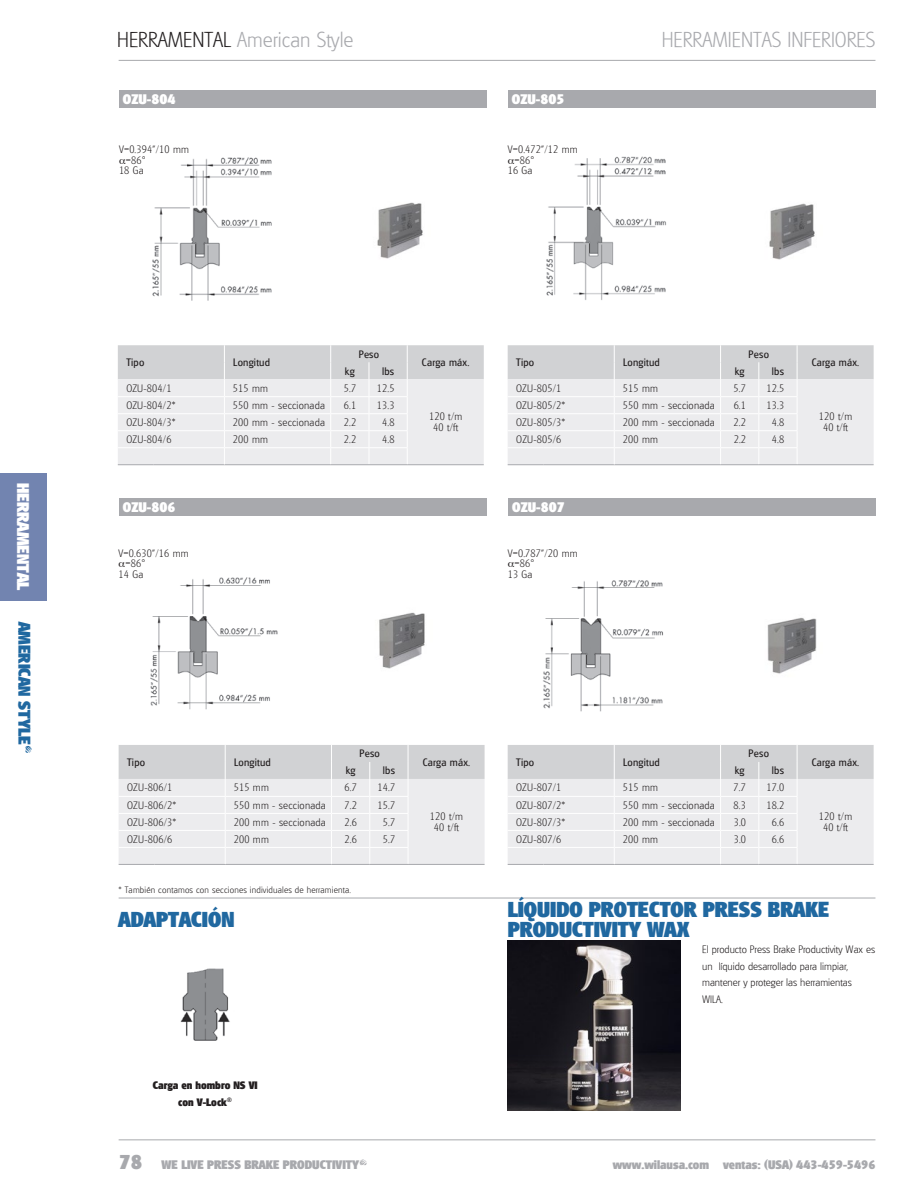
<style>
.page{position:relative;width:918px;height:1188px;background:#fff}
.page>*{position:absolute;margin:0;border:0;box-sizing:border-box;transform-origin:0 0}
.t1{font:800 21px/19.5px "Glasgow WILA";color:#2068a0}
.t2{font:200 21px "Glasgow WILA";color:#a8a9ad}
.t3{font:800 16.5px "Glasgow WILA";color:#2068a0}
.t4{font:800 16.5px "Glasgow WILA";color:#fff}
.t5{font:800 13.5px "Glasgow WILA";color:#fff}
.t6{font:800 12px "Glasgow WILA";color:#a8a9ad}
.t7{font:200 10.5px/10.5px "Glasgow WILA";letter-spacing:.02em;color:#231f20;text-align:center}
.t8{font:10.5px "Glasgow WILA";letter-spacing:.02em;color:#231f20}
.t9{font:200 10.5px/16.5px "Glasgow WILA";color:#231f20}
.t10{font:800 10.5px/17px "Glasgow WILA";color:#231f20;text-align:center}
.t11{font:200 10.5px/10.5px "Glasgow WILA";letter-spacing:.02em;color:#231f20;text-align:right}
.t12{font:200 9px "Glasgow WILA";letter-spacing:.02em;color:#231f20}
.s1{font-weight:400}
.s2{color:#231f20}
.s3{font-style:inherit}
.s4{font-size:19.5px}
.s5{font-weight:400;font-size:15.75px}
</style>
<div class="page">
<hr style="left:119px;top:60px;width:756px;height:1px;background:#a8a9ad">
<hr style="left:119px;top:1139px;width:756px;height:1px;background:#a8a9ad">
<img style="left:152px;top:157px;width:120px;height:144px">
<img style="left:546px;top:156px;width:120px;height:144px">
<img style="left:119px;top:515px;width:173px;height:195px">
<img style="left:508px;top:515px;width:173px;height:197px">
<img style="left:377px;top:202px;width:46px;height:57px">
<img style="left:379px;top:612px;width:46px;height:57px">
<img style="left:767px;top:617px;width:50px;height:57px">
<img style="left:769px;top:203px;width:46px;height:57px">
<hr style="left:119px;top:898px;width:756px;height:1px;background:#a8a9ad">
<div style="left:0;top:474px;width:47px;height:127px;background:#7284b0"></div>
<div style="left:119px;top:90px;width:367px;height:17px;background:#a8a9ad"></div>
<div style="left:119px;top:498px;width:367px;height:17px;background:#a8a9ad"></div>
<div style="left:508px;top:498px;width:368px;height:17px;background:#a8a9ad"></div>
<div style="left:508px;top:90px;width:367px;height:17px;background:#a8a9ad"></div>
<svg style="left:118px;top:345px;width:366px;height:120px;background:#e4e5e7"></svg>
<svg style="left:508px;top:345px;width:366px;height:120px;background:#e4e5e7"></svg>
<hr style="left:119px;top:864px;width:35px;height:1px;background:#a8a9ad">
<hr style="left:154px;top:864px;width:71px;height:1px;background:#a8a9ad">
<hr style="left:408px;top:864px;width:77px;height:1px;background:#a8a9ad">
<hr style="left:225px;top:864px;width:107px;height:1px;background:#a8a9ad">
<hr style="left:332px;top:864px;width:38px;height:1px;background:#a8a9ad">
<hr style="left:370px;top:864px;width:38px;height:1px;background:#a8a9ad">
<svg style="left:119px;top:745px;width:366px;height:119px;background:#e5e5e7"></svg>
<hr style="left:508px;top:864px;width:35px;height:1px;background:#a8a9ad">
<hr style="left:543px;top:864px;width:71px;height:1px;background:#a8a9ad">
<hr style="left:797px;top:864px;width:77px;height:1px;background:#a8a9ad">
<hr style="left:614px;top:864px;width:107px;height:1px;background:#a8a9ad">
<hr style="left:721px;top:864px;width:38px;height:1px;background:#a8a9ad">
<hr style="left:759px;top:864px;width:38px;height:1px;background:#a8a9ad">
<svg style="left:508px;top:745px;width:366px;height:119px;background:#e5e5e7"></svg>
<img style="left:180px;top:968px;width:50px;height:73px">
<img style="left:508px;top:941px;width:173px;height:170px">
<svg style="left:119px;top:562px;width:6px;height:5px"></svg>
<svg style="left:508px;top:562px;width:6px;height:5px"></svg>
<h2 class="t4" style="left:33px;top:483px;width:109px;rotate:90deg">HERRAMENTAL</h2>
<h2 class="t3" style="left:34px;top:622px;width:134px;rotate:90deg">AMERICAN STYLE<span class="s1">Ž</span></h2>
<h1 class="t2" style="left:117px;top:27px;width:238px"><span class="s2">HERRAMENTAL</span> American Style</h1>
<h1 class="t2" style="left:662px;top:27px;width:215px">HERRAMIENTAS INFERIORES</h1>
<p class="t5" style="left:123px;top:91px;width:54px">OZU-804</p>
<p class="t5" style="left:512px;top:91px;width:54px">OZU-805</p>
<p class="t7" style="left:119px;top:144px;width:72px">V=0.394”/10 mm</p>
<p class="t11" style="left:119px;top:155px;width:28px">=86°<br>18 G<span class="s3">a</span></p>
<p class="t7" style="left:508px;top:144px;width:72px">V=0.472”/12 mm</p>
<p class="t11" style="left:508px;top:155px;width:28px">=86°<br>16 G<span class="s3">a</span></p>
<p class="t8" style="left:126px;top:356px;width:20px">Tipo</p>
<p class="t8" style="left:233px;top:356px;width:38px">Longitud</p>
<p class="t8" style="left:359px;top:348px;width:22px">Peso</p>
<p class="t8" style="left:345px;top:365px;width:11px">kg</p>
<p class="t8" style="left:382px;top:365px;width:14px">lbs</p>
<p class="t8" style="left:422px;top:356px;width:49px">Carga máx.</p>
<p class="t8" style="left:516px;top:356px;width:20px">Tipo</p>
<p class="t8" style="left:623px;top:356px;width:38px">Longitud</p>
<p class="t8" style="left:749px;top:348px;width:22px">Peso</p>
<p class="t8" style="left:735px;top:365px;width:11px">kg</p>
<p class="t8" style="left:772px;top:365px;width:14px">lbs</p>
<p class="t8" style="left:812px;top:356px;width:49px">Carga máx.</p>
<p class="t7" style="left:126px;top:383px;width:47px">OZU-804/1</p>
<p class="t7" style="left:233px;top:383px;width:37px">515 mm</p>
<p class="t7" style="left:344px;top:383px;width:14px">5.7</p>
<p class="t7" style="left:377px;top:383px;width:19px">12.5</p>
<p class="t7" style="left:516px;top:383px;width:47px">OZU-805/1</p>
<p class="t7" style="left:623px;top:383px;width:37px">515 mm</p>
<p class="t7" style="left:734px;top:383px;width:14px">5.7</p>
<p class="t7" style="left:767px;top:383px;width:19px">12.5</p>
<p class="t7" style="left:126px;top:400px;width:51px">OZU-804/2*</p>
<p class="t7" style="left:233px;top:400px;width:94px">550 mm - seccionada</p>
<p class="t7" style="left:344px;top:400px;width:14px">6.1</p>
<p class="t7" style="left:377px;top:400px;width:19px">13.3</p>
<p class="t7" style="left:126px;top:417px;width:51px">OZU-804/3*</p>
<p class="t7" style="left:233px;top:417px;width:94px">200 mm - seccionada</p>
<p class="t7" style="left:344px;top:417px;width:14px">2.2</p>
<p class="t7" style="left:382px;top:417px;width:14px">4.8</p>
<p class="t7" style="left:126px;top:434px;width:47px">OZU-804/6</p>
<p class="t7" style="left:233px;top:434px;width:37px">200 mm</p>
<p class="t7" style="left:344px;top:434px;width:14px">2.2</p>
<p class="t7" style="left:382px;top:434px;width:14px">4.8</p>
<p class="t7" style="left:429px;top:411px;width:35px">120 t/m<br>40 t/ft</p>
<p class="t7" style="left:516px;top:400px;width:51px">OZU-805/2*</p>
<p class="t7" style="left:623px;top:400px;width:94px">550 mm - seccionada</p>
<p class="t7" style="left:734px;top:400px;width:14px">6.1</p>
<p class="t7" style="left:767px;top:400px;width:19px">13.3</p>
<p class="t7" style="left:516px;top:417px;width:51px">OZU-805/3*</p>
<p class="t7" style="left:623px;top:417px;width:94px">200 mm - seccionada</p>
<p class="t7" style="left:734px;top:417px;width:14px">2.2</p>
<p class="t7" style="left:772px;top:417px;width:14px">4.8</p>
<p class="t7" style="left:516px;top:434px;width:47px">OZU-805/6</p>
<p class="t7" style="left:623px;top:434px;width:37px">200 mm</p>
<p class="t7" style="left:734px;top:434px;width:14px">2.2</p>
<p class="t7" style="left:772px;top:434px;width:14px">4.8</p>
<p class="t7" style="left:819px;top:411px;width:35px">120 t/m<br>40 t/ft</p>
<p class="t5" style="left:123px;top:499px;width:54px">OZU-806</p>
<p class="t5" style="left:512px;top:499px;width:54px">OZU-807</p>
<p class="t7" style="left:119px;top:548px;width:72px">V=0.630”/16 mm</p>
<p class="t7" style="left:125px;top:558px;width:21px">=86°</p>
<p class="t7" style="left:119px;top:569px;width:26px">14 Ga</p>
<p class="t7" style="left:508px;top:548px;width:72px">V=0.787”/20 mm</p>
<p class="t11" style="left:508px;top:558px;width:28px">=86°<br>13 <span class="s3">Ga</span></p>
<p class="t8" style="left:127px;top:756px;width:20px">Tipo</p>
<p class="t8" style="left:234px;top:756px;width:38px">Longitud</p>
<p class="t8" style="left:360px;top:747px;width:22px">Peso</p>
<p class="t8" style="left:346px;top:764px;width:11px">kg</p>
<p class="t8" style="left:383px;top:764px;width:14px">lbs</p>
<p class="t7" style="left:127px;top:782px;width:47px">OZU-806/1</p>
<p class="t7" style="left:234px;top:782px;width:37px">515 mm</p>
<p class="t7" style="left:345px;top:782px;width:14px">6.7</p>
<p class="t7" style="left:378px;top:782px;width:19px">14.7</p>
<p class="t7" style="left:127px;top:800px;width:51px">OZU-806/2*</p>
<p class="t7" style="left:234px;top:800px;width:94px">550 mm - seccionada</p>
<p class="t7" style="left:345px;top:800px;width:14px">7.2</p>
<p class="t7" style="left:378px;top:800px;width:19px">15.7</p>
<p class="t7" style="left:127px;top:817px;width:51px">OZU-806/3*</p>
<p class="t7" style="left:234px;top:817px;width:94px">200 mm - seccionada</p>
<p class="t7" style="left:345px;top:817px;width:14px">2.6</p>
<p class="t7" style="left:383px;top:817px;width:14px">5.7</p>
<p class="t7" style="left:127px;top:834px;width:47px">OZU-806/6</p>
<p class="t7" style="left:234px;top:834px;width:37px">200 mm</p>
<p class="t7" style="left:345px;top:834px;width:14px">2.6</p>
<p class="t7" style="left:383px;top:834px;width:14px">5.7</p>
<p class="t12" style="left:119px;top:884px;width:234px">* También contamos con secciones individuales de herramienta.</p>
<h1 class="t1" style="left:119px;top:909px;width:117px">ADAPTACIÓN</h1>
<p class="t8" style="left:423px;top:756px;width:49px">Carga máx.</p>
<p class="t7" style="left:430px;top:811px;width:35px">120 t/m<br>40 t/ft</p>
<p class="t10" style="left:153px;top:1076px;width:106px">Carga en hombro NS VI con V-Lock<sup>®</sup></p>
<p class="t8" style="left:516px;top:756px;width:20px">Tipo</p>
<p class="t8" style="left:623px;top:756px;width:38px">Longitud</p>
<p class="t8" style="left:749px;top:747px;width:22px">Peso</p>
<p class="t8" style="left:735px;top:764px;width:11px">kg</p>
<p class="t8" style="left:772px;top:764px;width:14px">lbs</p>
<p class="t7" style="left:516px;top:782px;width:47px">OZU-807/1</p>
<p class="t7" style="left:623px;top:782px;width:37px">515 mm</p>
<p class="t7" style="left:734px;top:782px;width:14px">7.7</p>
<p class="t7" style="left:767px;top:782px;width:19px">17.0</p>
<p class="t7" style="left:516px;top:800px;width:51px">OZU-807/2*</p>
<p class="t7" style="left:623px;top:800px;width:94px">550 mm - seccionada</p>
<p class="t7" style="left:734px;top:800px;width:14px">8.3</p>
<p class="t7" style="left:767px;top:800px;width:19px">18.2</p>
<p class="t7" style="left:516px;top:817px;width:51px">OZU-807/3*</p>
<p class="t7" style="left:623px;top:817px;width:94px">200 mm - seccionada</p>
<p class="t7" style="left:734px;top:817px;width:14px">3.0</p>
<p class="t7" style="left:772px;top:817px;width:14px">6.6</p>
<p class="t7" style="left:516px;top:834px;width:47px">OZU-807/6</p>
<p class="t7" style="left:623px;top:834px;width:37px">200 mm</p>
<p class="t7" style="left:734px;top:834px;width:14px">3.0</p>
<p class="t7" style="left:772px;top:834px;width:14px">6.6</p>
<p class="t8" style="left:812px;top:756px;width:49px">Carga máx.</p>
<p class="t7" style="left:819px;top:811px;width:35px">120 t/m<br>40 t/ft</p>
<h1 class="t1" style="left:508px;top:900px;width:323px">LÍQUIDO PROTECTOR PRESS BRAKE<br>PRODUCTIVITY WAX</h1>
<p class="t9" style="left:702px;top:941px;width:175px">El producto Press Brake Productivity Wax es un líquido desarrollado para limpiar, mantener y proteger las herramientas<br>WILA.</p>
<p class="t6" style="left:119px;top:1158px;width:250px"><span class="s4">78</span> WE LIVE PRESS BRAKE PRODUCTIVITY<span class="s5">ž</span></p>
<p class="t6" style="left:613px;top:1158px;width:264px">www.wilausa.com ventas: (USA) 443-459-5496</p>
</div>
